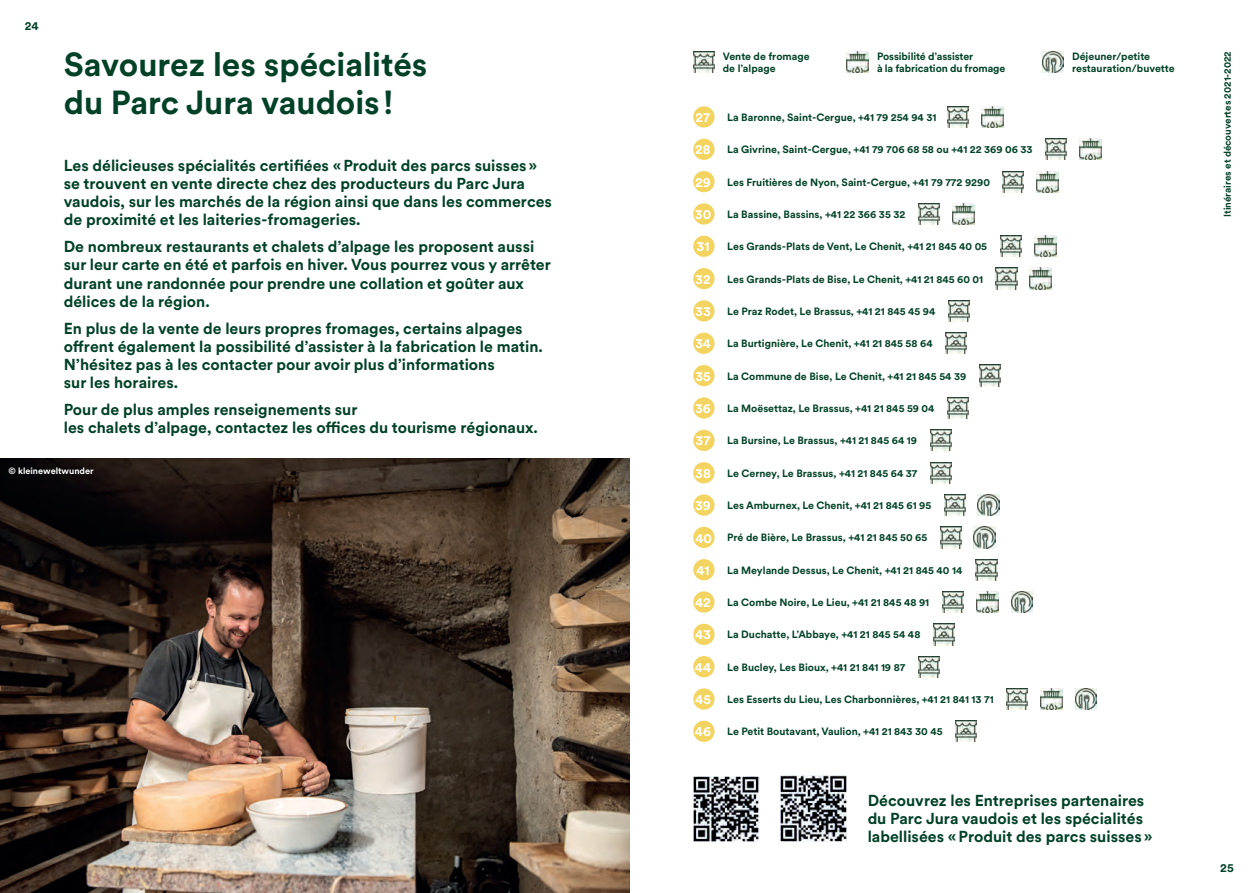
<style>
.page{position:relative;width:1259px;height:893px;background:#fff}
.page>*{position:absolute;margin:0;border:0;box-sizing:border-box;transform-origin:0 0}
.t1{font:700 33px/38px "Circular XX";color:#014127}
.t2{font:700 15.75px/18.1px "Circular XX";color:#014127}
.t3{font:700 13.5px "Circular XX";color:#fff}
.t4{font:700 12px "Circular XX";color:#014127}
.t5{font:700 10.5px/12px "Circular XX";color:#014127}
.t6{font:700 9.75px "Circular XX";color:#014127}
.t7{font:700 9px "Circular XX";color:#fff}
.s1{font-size:13.5px;color:#fff}
</style>
<div class="page">
<img style="left:0;top:458px;width:629px;height:435px">
<img style="left:780px;top:776px;width:66px;height:66px">
<img style="left:693px;top:776px;width:66px;height:66px">
<img style="left:693px;top:51px;width:21px;height:21px">
<img style="left:1042px;top:51px;width:21px;height:21px">
<img style="left:846px;top:51px;width:22px;height:21px">
<img style="left:947px;top:106px;width:21px;height:22px">
<img style="left:981px;top:106px;width:22px;height:22px">
<div style="left:693px;top:106px;width:21px;height:22px;background:#f3d461;border-radius:50%"></div>
<img style="left:1045px;top:139px;width:21px;height:21px">
<img style="left:1079px;top:139px;width:22px;height:21px">
<div style="left:693px;top:139px;width:21px;height:21px;background:#f3d461;border-radius:50%"></div>
<img style="left:1003px;top:171px;width:21px;height:21px">
<img style="left:1036px;top:171px;width:23px;height:21px">
<div style="left:693px;top:171px;width:21px;height:21px;background:#f3d461;border-radius:50%"></div>
<img style="left:976px;top:559px;width:21px;height:21px">
<div style="left:693px;top:559px;width:21px;height:21px;background:#f3d461;border-radius:50%"></div>
<img style="left:933px;top:624px;width:21px;height:21px">
<div style="left:693px;top:624px;width:21px;height:21px;background:#f3d461;border-radius:50%"></div>
<img style="left:918px;top:656px;width:21px;height:21px">
<div style="left:693px;top:656px;width:21px;height:21px;background:#f3d461;border-radius:50%"></div>
<img style="left:955px;top:721px;width:21px;height:21px">
<div style="left:693px;top:721px;width:21px;height:21px;background:#f3d461;border-radius:50%"></div>
<img style="left:918px;top:203px;width:21px;height:22px">
<img style="left:952px;top:203px;width:22px;height:22px">
<div style="left:693px;top:203px;width:21px;height:22px;background:#f3d461;border-radius:50%"></div>
<img style="left:1000px;top:236px;width:21px;height:21px">
<img style="left:1034px;top:236px;width:22px;height:21px">
<div style="left:693px;top:236px;width:21px;height:21px;background:#f3d461;border-radius:50%"></div>
<img style="left:996px;top:268px;width:21px;height:21px">
<img style="left:1029px;top:268px;width:23px;height:21px">
<div style="left:693px;top:268px;width:21px;height:21px;background:#f3d461;border-radius:50%"></div>
<img style="left:948px;top:300px;width:21px;height:22px">
<div style="left:693px;top:300px;width:21px;height:22px;background:#f3d461;border-radius:50%"></div>
<img style="left:945px;top:333px;width:21px;height:21px">
<div style="left:693px;top:333px;width:21px;height:21px;background:#f3d461;border-radius:50%"></div>
<img style="left:979px;top:365px;width:21px;height:21px">
<div style="left:693px;top:365px;width:21px;height:21px;background:#f3d461;border-radius:50%"></div>
<img style="left:947px;top:397px;width:21px;height:22px">
<div style="left:693px;top:397px;width:21px;height:22px;background:#f3d461;border-radius:50%"></div>
<img style="left:930px;top:430px;width:21px;height:21px">
<div style="left:693px;top:430px;width:21px;height:21px;background:#f3d461;border-radius:50%"></div>
<img style="left:930px;top:462px;width:21px;height:21px">
<div style="left:693px;top:462px;width:21px;height:21px;background:#f3d461;border-radius:50%"></div>
<div style="left:693px;top:591px;width:21px;height:22px;background:#f3d461;border-radius:50%"></div>
<img style="left:942px;top:591px;width:21px;height:22px">
<img style="left:976px;top:591px;width:22px;height:22px">
<img style="left:1011px;top:591px;width:21px;height:22px">
<div style="left:693px;top:688px;width:21px;height:22px;background:#f3d461;border-radius:50%"></div>
<img style="left:1006px;top:688px;width:21px;height:22px">
<img style="left:1040px;top:688px;width:22px;height:22px">
<img style="left:1075px;top:688px;width:22px;height:22px">
<img style="left:944px;top:494px;width:21px;height:22px">
<img style="left:977px;top:494px;width:22px;height:22px">
<div style="left:693px;top:494px;width:21px;height:22px;background:#f3d461;border-radius:50%"></div>
<img style="left:940px;top:527px;width:21px;height:21px">
<img style="left:974px;top:527px;width:21px;height:21px">
<div style="left:693px;top:527px;width:21px;height:21px;background:#f3d461;border-radius:50%"></div>
<p class="t4" style="left:25px;top:18px;width:16px">24</p>
<h1 class="t1" style="left:64px;top:44px;width:365px">Savourez les spécialités du Parc Jura vaudois !</h1>
<p class="t2" style="left:64px;top:156px;width:490px">Les délicieuses spécialités certifiées «Produit des parcs suisses» se trouvent en vente directe chez des producteurs du Parc Jura vaudois, sur les marchés de la région ainsi que dans les commerces de proximité et les laiteries-fromageries.</p>
<h2 class="t2" style="left:64px;top:237px;width:489px">De nombreux restaurants et chalets d’alpage les proposent aussi sur leur carte en été et parfois en hiver. Vous pourrez vous y arrêter durant une randonnée pour prendre une collation et goûter aux délices de la région.</h2>
<h2 class="t2" style="left:64px;top:318px;width:480px">En plus de la vente de leurs propres fromages, certains alpages offrent également la possibilité d’assister à la fabrication le matin.<br>N’hésitez pas à les contacter pour avoir plus d’informations<br>sur les horaires.</h2>
<h2 class="t2" style="left:64px;top:400px;width:475px">Pour de plus amples renseignements sur<br>les chalets d’alpage, contactez les offices du tourisme régionaux.</h2>
<p class="t7" style="left:9px;top:464px;width:87px">© kleineweltwunder</p>
<p class="t5" style="left:723px;top:49px;width:88px">Vente de fromage de l’alpage</p>
<p class="t5" style="left:1072px;top:49px;width:104px">Déjeuner/petite restauration/buvette</p>
<p class="t5" style="left:877px;top:49px;width:130px">Possibilité d’assister<br>à la fabrication du fromage</p>
<p class="t5" style="left:695px;top:111px;width:242px"><span class="s1">27</span> La Baronne, Saint-Cergue, +41 79 254 94 31</p>
<p class="t5" style="left:695px;top:143px;width:339px"><span class="s1">28</span> La Givrine, Saint-Cergue, +41 79 706 68 58 ou +41 22 369 06 33</p>
<p class="t5" style="left:695px;top:175px;width:296px"><span class="s1">29</span> Les Fruitières de Nyon, Saint-Cergue, +41 79 772 9290</p>
<p class="t5" style="left:695px;top:208px;width:212px"><span class="s1">30</span> La Bassine, Bassins, +41 22 366 35 32</p>
<p class="t3" style="left:696px;top:237px;width:14px">31</p>
<p class="t5" style="left:727px;top:240px;width:261px">Les Grands-Plats de Vent, Le Chenit, +41 21 845 40 05</p>
<p class="t5" style="left:695px;top:272px;width:289px"><span class="s1">32</span> Les Grands-Plats de Bise, Le Chenit, +41 21 845 60 01</p>
<p class="t5" style="left:695px;top:305px;width:242px"><span class="s1">33</span> Le Praz Rodet, Le Brassus, +41 21 845 45 94</p>
<p class="t5" style="left:695px;top:337px;width:239px"><span class="s1">34</span> La Burtignière, Le Chenit, +41 21 845 58 64</p>
<p class="t5" style="left:695px;top:369px;width:272px"><span class="s1">35</span> La Commune de Bise, Le Chenit, +41 21 845 54 39</p>
<p class="t5" style="left:695px;top:402px;width:241px"><span class="s1">36</span> La Moësettaz, Le Brassus, +41 21 845 59 04</p>
<p class="t5" style="left:695px;top:434px;width:223px"><span class="s1">37</span> La Bursine, Le Brassus, +41 21 845 64 19</p>
<p class="t5" style="left:695px;top:467px;width:224px"><span class="s1">38</span> Le Cerney, Le Brassus, +41 21 845 64 37</p>
<p class="t5" style="left:695px;top:499px;width:238px"><span class="s1">39</span> Les Amburnex, Le Chenit, +41 21 845 61 95</p>
<p class="t5" style="left:695px;top:531px;width:233px"><span class="s1">40</span> Pré de Bière, Le Brassus, +41 21 845 50 65</p>
<p class="t3" style="left:696px;top:561px;width:15px">41</p>
<p class="t5" style="left:727px;top:564px;width:236px">La Meylande Dessus, Le Chenit, +41 21 845 40 14</p>
<p class="t5" style="left:695px;top:596px;width:236px"><span class="s1">42</span> La Combe Noire, Le Lieu, +41 21 845 48 91</p>
<p class="t5" style="left:695px;top:628px;width:227px"><span class="s1">43</span> La Duchatte, L’Abbaye, +41 21 845 54 48</p>
<p class="t5" style="left:695px;top:660px;width:212px"><span class="s1">44</span> Le Bucley, Les Bioux, +41 21 841 19 87</p>
<p class="t5" style="left:695px;top:693px;width:300px"><span class="s1">45</span> Les Esserts du Lieu, Les Charbonnières, +41 21 841 13 71</p>
<p class="t5" style="left:695px;top:725px;width:249px"><span class="s1">46</span> Le Petit Boutavant, Vaulion, +41 21 843 30 45</p>
<h2 class="t2" style="left:867px;top:790px;width:286px">Découvrez les Entreprises partenaires du Parc Jura vaudois et les spécialités labellisées «Produit des parcs suisses»</h2>
<p class="t6" style="left:1220px;top:217px;width:167px;rotate:-90deg">Itinéraires et découvertes 2021-2022</p>
<p class="t4" style="left:1220px;top:859px;width:15px">25</p>
</div>
